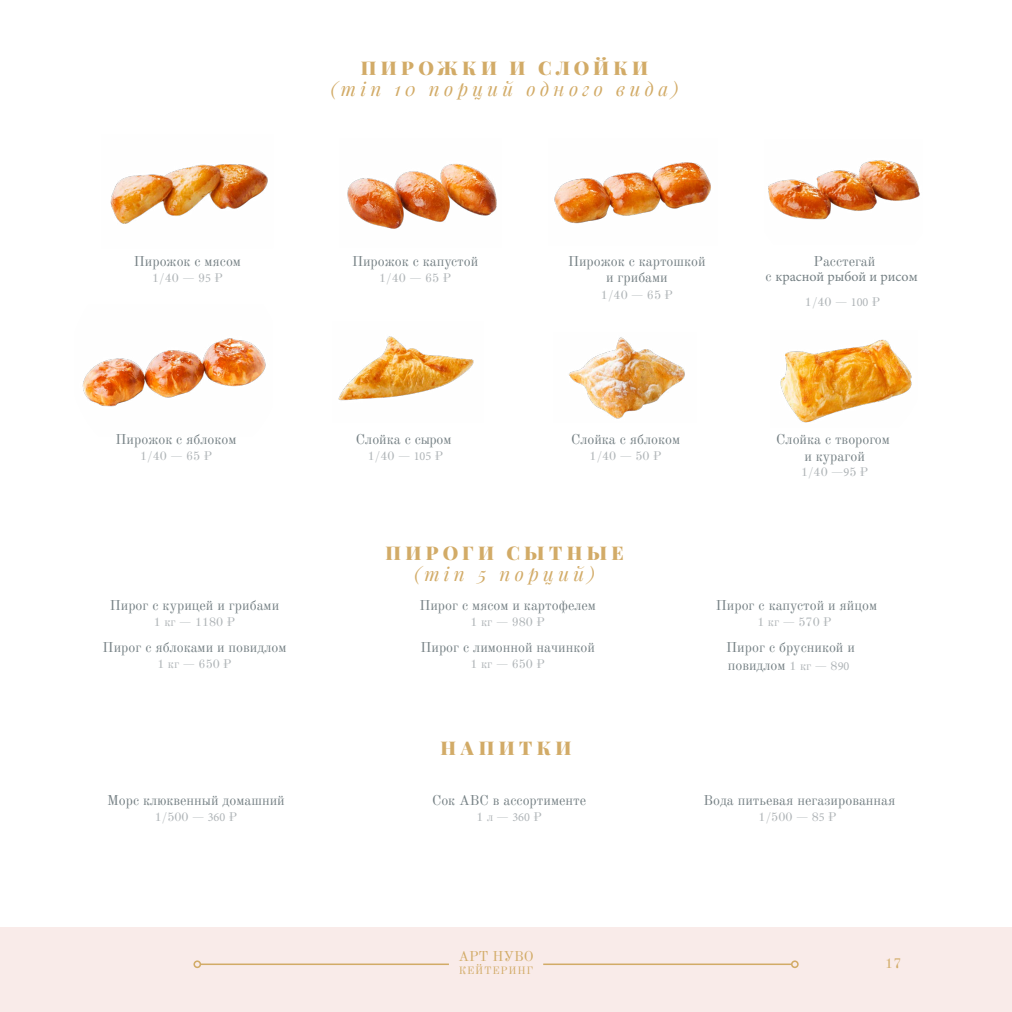
<style>
.page{position:relative;width:1012px;height:1012px;background:#fff}
.page>*{position:absolute;margin:0;border:0;box-sizing:border-box;transform-origin:0 0}
.t1{font:italic 18.9px "Playfair Display";letter-spacing:.23em;color:#d2ab67}
.t2{font:900 18.9px "Playfair Display";letter-spacing:.235em;color:#d2ab67}
.t3{font:14px/17.2px "Old Standard TT";color:#758084;text-align:center}
.t4{font:14px "Minion Pro";color:#758084}
.t5{font:14px "Old Standard TT";color:#d2ab67}
.t6{font:12.25px "Old Standard TT";color:#afb4b7}
.t7{font:10.5px "Old Standard TT";letter-spacing:.08em;color:#d2ab67}
.s1{font-family:"Minion Pro"}
.s2{font-family:"Old Standard TT"}
.s3{font-size:12.25px;color:#afb4b7}
.s4{font-family:"Minion Pro";font-size:12.25px;color:#afb4b7}
</style>
<div class="page">
<img style="left:110px;top:164px;width:158px;height:60px">
<img style="left:347px;top:164px;width:150px;height:65px">
<img style="left:768px;top:160px;width:152px;height:60px">
<img style="left:554px;top:162px;width:157px;height:62px">
<img style="left:82px;top:338px;width:184px;height:69px">
<img style="left:338px;top:336px;width:136px;height:65px">
<img style="left:780px;top:339px;width:132px;height:84px">
<img style="left:569px;top:337px;width:116px;height:82px">
<div style="left:0;top:928px;width:1012px;height:84px;background:#f9ebe9"></div>
<hr style="left:200px;top:963px;width:249px;height:2px;background:#d2ab67">
<div style="left:193px;top:960px;width:8px;height:8px;border:2px solid #d2ab67;border-radius:50%"></div>
<hr style="left:543px;top:963px;width:249px;height:2px;background:#d2ab67">
<div style="left:791px;top:960px;width:8px;height:8px;border:2px solid #d2ab67;border-radius:50%"></div>
<h1 class="t2" style="left:361px;top:56px;width:289px">ПИРОЖКИ И СЛОЙКИ</h1>
<h1 class="t1" style="left:331px;top:76px;width:349px">(min 10 порций одного вида)</h1>
<p class="t3" style="left:134px;top:252px;width:109px">Пирожок с мясом</p>
<p class="t6" style="left:152px;top:268px;width:72px">1/40 — 9<span class="s1">5</span> ₽</p>
<p class="t3" style="left:352px;top:252px;width:128px">Пирожок с капустой</p>
<p class="t6" style="left:379px;top:269px;width:73px">1/40 — 65 ₽</p>
<p class="t3" style="left:568px;top:252px;width:139px;line-height:16.4px">Пирожок с картошкой и грибами</p>
<p class="t6" style="left:601px;top:285px;width:73px">1/40 — 65 ₽</p>
<p class="t3" style="left:814px;top:252px;width:63px">Расстегай</p>
<p class="t4" style="left:765px;top:267px;width:154px"><span class="s2">с</span> красной рыбой и рисом</p>
<p class="t6" style="left:805px;top:292px;width:77px">1/40 — <span class="s1">100</span> ₽</p>
<p class="t3" style="left:116px;top:430px;width:122px">Пирожок с яблоком</p>
<p class="t6" style="left:140px;top:447px;width:73px">1/40 — 65 ₽</p>
<p class="t3" style="left:356px;top:430px;width:97px">Слойка с сыром</p>
<p class="t6" style="left:368px;top:447px;width:77px">1/40 — <span class="s1">105</span> ₽</p>
<p class="t3" style="left:571px;top:430px;width:111px">Слойка с яблоком</p>
<p class="t6" style="left:590px;top:447px;width:73px">1/40 — 50 ₽</p>
<p class="t3" style="left:776px;top:430px;width:115px">Слойка с творогом и курагой</p>
<p class="t6" style="left:801px;top:463px;width:69px">1/40 —<span class="s1">9</span>5 ₽</p>
<h1 class="t2" style="left:385px;top:541px;width:240px">ПИРОГИ СЫТНЫЕ</h1>
<h1 class="t1" style="left:415px;top:561px;width:182px">(min 5 порций)</h1>
<p class="t3" style="left:110px;top:595px;width:171px">Пирог с курицей и грибами</p>
<p class="t6" style="left:154px;top:613px;width:83px">1 кг — 1180 ₽</p>
<p class="t3" style="left:419px;top:595px;width:178px">Пирог с мясом и картофелем</p>
<p class="t6" style="left:471px;top:613px;width:76px">1 кг — 980 ₽</p>
<p class="t3" style="left:716px;top:595px;width:163px">Пирог с капустой и яйцом</p>
<p class="t6" style="left:757px;top:613px;width:76px">1 кг — 570 ₽</p>
<p class="t3" style="left:103px;top:638px;width:185px">Пирог с яблоками и повидлом</p>
<p class="t6" style="left:157px;top:655px;width:76px">1 кг — 650 ₽</p>
<p class="t3" style="left:420px;top:638px;width:176px">Пирог с лимонной начинкой</p>
<p class="t6" style="left:471px;top:655px;width:76px">1 кг — 650 ₽</p>
<p class="t3" style="left:726px;top:637px;width:130px;line-height:18px;text-align:left">Пирог с брусникой и повидлом <span class="s3">1 кг — 8</span><span class="s4">90</span></p>
<h1 class="t2" style="left:440px;top:736px;width:133px">НАПИТКИ</h1>
<p class="t3" style="left:107px;top:791px;width:179px">Морс клюквенный домашний</p>
<p class="t6" style="left:155px;top:808px;width:84px">1/500 — <span class="s1">360</span> ₽</p>
<p class="t3" style="left:432px;top:791px;width:156px">Сок АВС в ассортименте</p>
<p class="t6" style="left:477px;top:808px;width:67px">1 л — <span class="s1">360</span> ₽</p>
<p class="t3" style="left:703px;top:790px;width:194px">Вода питьевая негазированная</p>
<p class="t6" style="left:759px;top:807px;width:79px">1/500 — 8<span class="s1">5</span> ₽</p>
<p class="t5" style="left:458px;top:946px;width:77px">АРТ НУВО</p>
<p class="t7" style="left:459px;top:963px;width:76px">КЕЙТЕРИНГ</p>
<p class="t5" style="left:885px;top:952px;width:18px">17</p>
</div>
